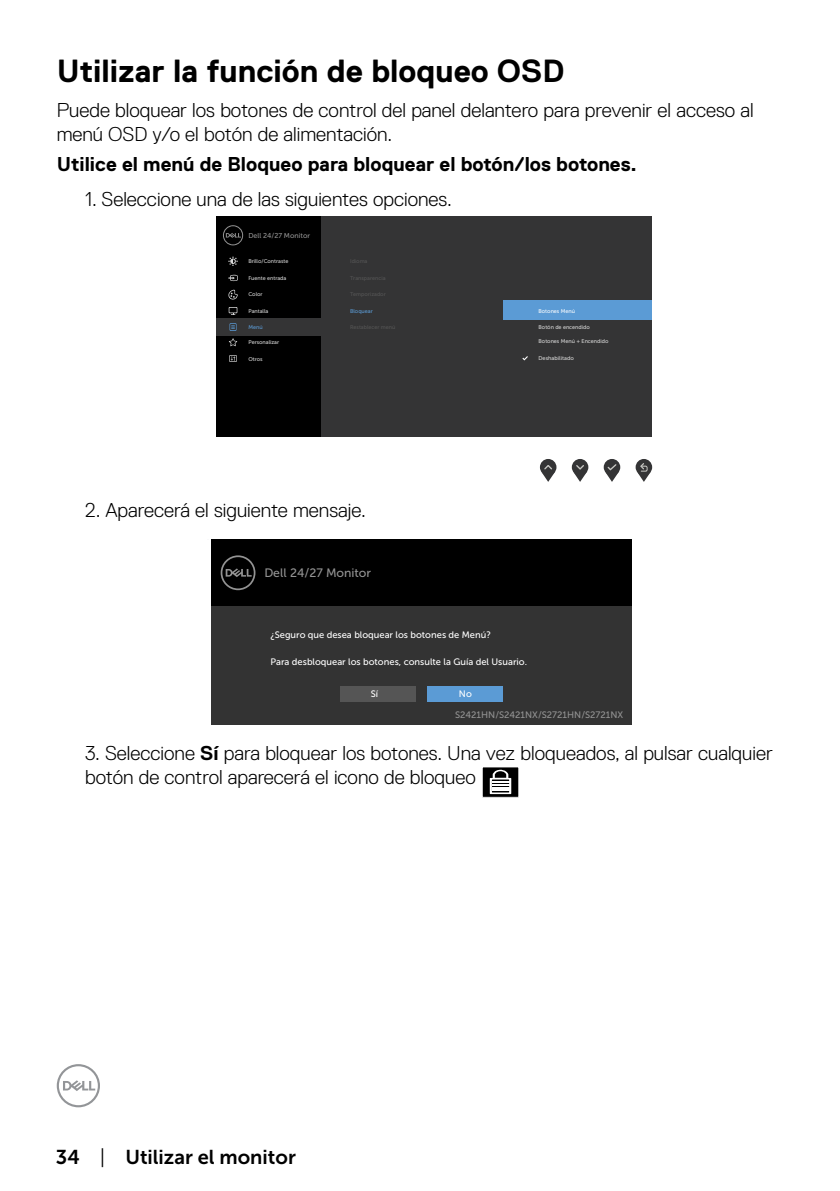
<style>
.page{position:relative;width:840px;height:1191px;background:#fff}
.page>*{position:absolute;margin:0;border:0;box-sizing:border-box;transform-origin:0 0}
.t1{font:700 32px "Dell Replica";color:#000}
.t2{font:300 20px/24px "Dell Replica";color:#000}
.t3{font:700 20px "Dell Replica";color:#000}
.t4{font:20px "Museo Sans For Dell 700";color:#000}
.t5{font:12.2px "Museo Sans For Dell 500";color:#939393}
.t6{font:9.4px "Museo Sans For Dell 500";color:#fff}
.t7{font:9.4px "Museo Sans For Dell 500";color:#939393}
.t8{font:7px "Museo Sans For Dell 500";color:#939393}
.t9{font:5.4px "Museo Sans For Dell 500";color:#d9d9d9}
.t10{font:5.4px "Museo Sans For Dell 500";color:#5b9bd5}
.t11{font:5.4px "Museo Sans For Dell 500";color:#fff}
.s1{font-weight:700}
.s2{font-family:"Museo Sans For Dell 300"}
</style>
<div class="page">
<svg style="left:57px;top:1064px;width:43px;height:43px"></svg>
<div style="left:216px;top:216px;width:435px;height:221px;background:#343435"></div>
<div style="left:216px;top:216px;width:105px;height:221px;background:#000"></div>
<div style="left:216px;top:318px;width:106px;height:18px;background:#343435"></div>
<svg style="left:223px;top:225px;width:20px;height:20px"></svg>
<svg style="left:228px;top:275px;width:9px;height:6px"></svg>
<svg style="left:228px;top:289px;width:10px;height:11px"></svg>
<svg style="left:228px;top:338px;width:9px;height:8px"></svg>
<svg style="left:228px;top:307px;width:9px;height:6px"></svg>
<svg style="left:229px;top:308px;width:7px;height:7px"></svg>
<svg style="left:229px;top:323px;width:7px;height:8px"></svg>
<svg style="left:230px;top:324px;width:6px;height:6px"></svg>
<svg style="left:229px;top:355px;width:8px;height:7px"></svg>
<svg style="left:229px;top:356px;width:7px;height:5px"></svg>
<svg style="left:228px;top:256px;width:9px;height:10px"></svg>
<svg style="left:539px;top:459px;width:17px;height:16px"></svg>
<svg style="left:541px;top:465px;width:13px;height:17px"></svg>
<div style="left:571px;top:459px;width:17px;height:16px;background:#343435;border-radius:50%"></div>
<svg style="left:573px;top:465px;width:13px;height:17px"></svg>
<svg style="left:603px;top:459px;width:17px;height:16px"></svg>
<svg style="left:605px;top:464px;width:13px;height:18px"></svg>
<svg style="left:635px;top:459px;width:16px;height:16px"></svg>
<svg style="left:637px;top:463px;width:13px;height:19px"></svg>
<div style="left:503px;top:300px;width:148px;height:20px;background:#5b9bd5"></div>
<svg style="left:522px;top:356px;width:5px;height:4px"></svg>
<div style="left:211px;top:605px;width:420px;height:120px;background:#333"></div>
<div style="left:211px;top:539px;width:420px;height:66px;background:#000"></div>
<svg style="left:220px;top:555px;width:35px;height:35px"></svg>
<div style="left:427px;top:686px;width:75px;height:15px;background:#5b9bd5"></div>
<div style="left:340px;top:686px;width:75px;height:15px;background:#555"></div>
<div style="left:482px;top:767px;width:36px;height:30px;background:#000"></div>
<div style="left:481px;top:766px;width:38px;height:31px;border:1px solid #fff"></div>
<svg style="left:489px;top:769px;width:22px;height:25px"></svg>
<h1 class="t1" style="left:57px;top:53px;width:509px">Utilizar la función de bloqueo OSD</h1>
<p class="t2" style="left:57px;top:98px;width:698px">Puede bloquear los botones de control del panel delantero para prevenir el acceso al menú OSD y/o el botón de alimentación.</p>
<p class="t3" style="left:57px;top:153px;width:581px">Utilice el menú de Bloqueo para bloquear el botón/los botones.</p>
<p class="t2" style="left:85px;top:187px;width:368px">1. Seleccione una de las siguientes opciones.</p>
<p class="t8" style="left:248px;top:231px;width:63px">Dell 24/27 Monitor</p>
<p class="t9" style="left:248px;top:275px;width:39px">Fuente entrada</p>
<p class="t9" style="left:248px;top:291px;width:16px">Color</p>
<p class="t9" style="left:248px;top:258px;width:42px">Brillo/Contraste</p>
<p class="t9" style="left:248px;top:308px;width:21px">Pantalla</p>
<p class="t10" style="left:248px;top:324px;width:16px">Menú</p>
<p class="t9" style="left:248px;top:356px;width:16px">Otros</p>
<p class="t9" style="left:248px;top:339px;width:32px">Personalizar</p>
<p class="t10" style="left:350px;top:308px;width:24px">Bloquear</p>
<p class="t2" style="left:85px;top:498px;width:282px">2. Aparecerá el siguiente mensaje.</p>
<p class="t5" style="left:264px;top:566px;width:108px">Dell 24/27 Monitor</p>
<p class="t11" style="left:538px;top:308px;width:38px">Botones Menú</p>
<p class="t9" style="left:538px;top:324px;width:53px">Botón de encendido</p>
<p class="t9" style="left:538px;top:338px;width:71px">Botones Menú + Encendido</p>
<p class="t9" style="left:538px;top:355px;width:37px">Deshabilitado</p>
<p class="t6" style="left:270px;top:630px;width:222px">¿Seguro que desea bloquear los botones de Menú?</p>
<p class="t6" style="left:270px;top:656px;width:258px">Para desbloquear los botones, consulte la Guía del Usuario.</p>
<p class="t6" style="left:370px;top:688px;width:9px">Sí</p>
<p class="t6" style="left:458px;top:688px;width:14px">No</p>
<p class="t7" style="left:455px;top:709px;width:170px">S2421HN/S2421NX/S2721HN/S2721NX</p>
<p class="t2" style="left:85px;top:741px;width:688px">3. Seleccione <span class="s1">Sí</span> para bloquear los botones. Una vez bloqueados, al pulsar cualquier botón de control aparecerá el icono de bloqueo</p>
<p class="t4" style="left:56px;top:1145px;width:241px">34 <span class="s2">|</span> Utilizar el monitor</p>
</div>
